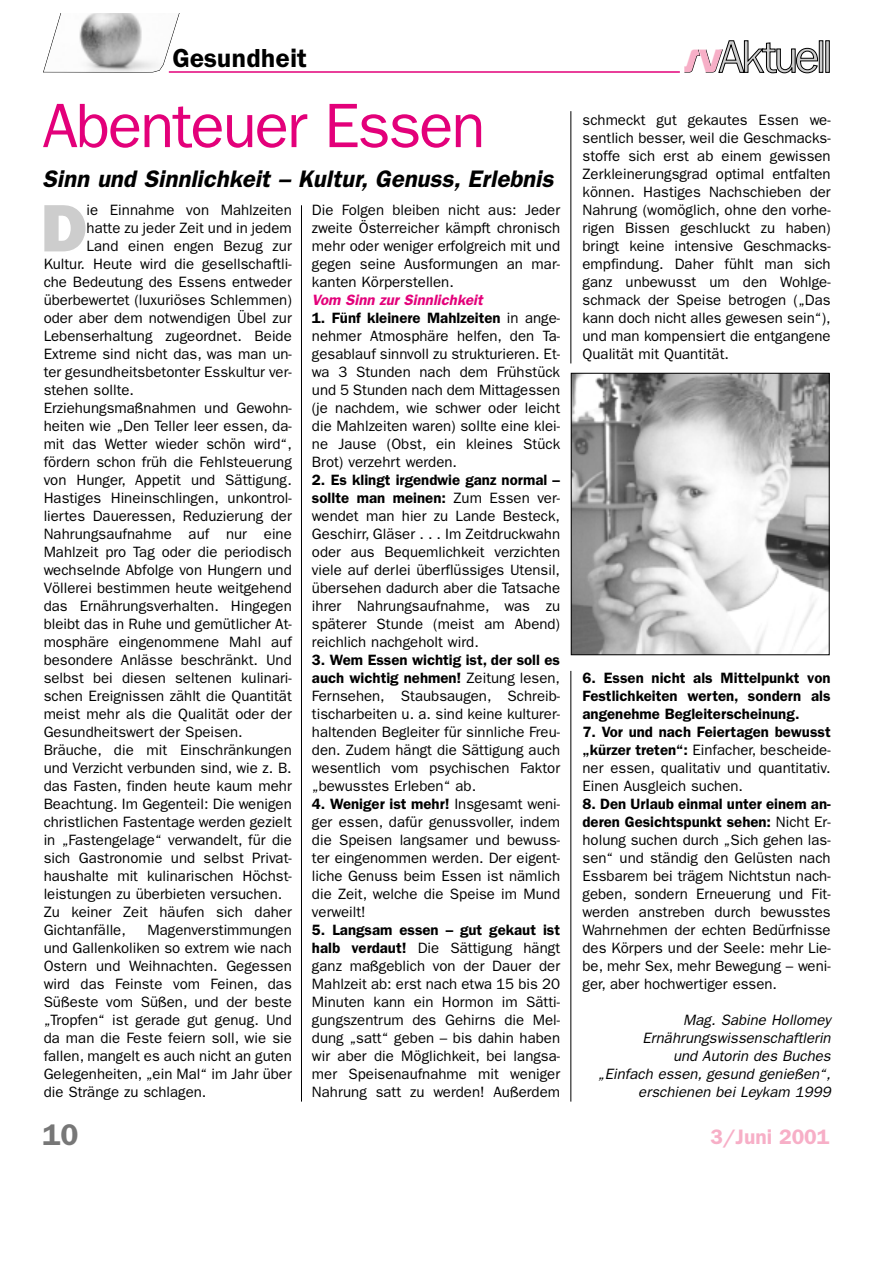
<style>
.page{position:relative;width:893px;height:1263px;background:#fff}
.page>*{position:absolute;margin:0;border:0;box-sizing:border-box;transform-origin:0 0}
.t1{font:800 67.5px "Franklin Gothic";color:#cdcdcd}
.t2{font:63px "Franklin Gothic";letter-spacing:-.03em;color:#e3007a}
.t3{font:600 30px "Franklin Gothic";color:#777}
.t4{font:600 27px "Franklin Gothic Itc T";color:#000}
.t5{font:italic 600 24px "Franklin Gothic";color:#000}
.t6{font:600 21px "Franklin Gothic";color:#f7afc7}
.t7{font:15px/18px "Franklin Gothic";color:#000;text-align:justify}
.t8{font:italic 15px/18px "Franklin Gothic";color:#000;text-align:right}
.t9{font:600 15px/18px "Franklin Gothic";color:#000;text-align:justify}
.t10{font:italic 600 15px "Franklin Gothic";color:#e3007a}
.s1{font-weight:600}
</style>
<div class="page">
<hr style="left:169px;top:71px;width:511px;height:2px;background:#e3007a">
<svg style="left:819px;top:41px;width:4px;height:31px"></svg>
<svg style="left:825px;top:41px;width:4px;height:31px"></svg>
<svg style="left:43px;top:14px;width:139px;height:58px"></svg>
<svg style="left:684px;top:40px;width:133px;height:33px"></svg>
<hr style="left:570px;top:111px;width:1px;height:252px;background:#000">
<hr style="left:570px;top:671px;width:1px;height:431px;background:#000">
<hr style="left:301px;top:205px;width:1px;height:897px;background:#000">
<img style="left:573px;top:375px;width:254px;height:278px">
<div style="left:571px;top:373px;width:258px;height:282px;border:1px solid #000"></div>
<h3 class="t4" style="left:172px;top:48px;width:136px">Gesundheit</h3>
<h2 class="t2" style="left:43px;top:104px;width:444px">Abenteuer Essen</h2>
<h3 class="t5" style="left:43px;top:170px;width:512px">Sinn und Sinnlichkeit – Kultur, Genuss, Erlebnis</h3>
<h1 class="t1" style="left:41px;top:205px;width:47px">D</h1>
<p class="t7" style="left:87px;top:203px;width:207px">ie Einnahme von Mahlzeiten</p>
<p class="t7" style="left:87px;top:221px;width:207px">hatte zu jeder Zeit und in jedem</p>
<p class="t7" style="left:87px;top:239px;width:207px">Land einen engen Bezug zur</p>
<p class="t7" style="left:44px;top:257px;width:250px">Kultur. Heute wird die gesellschaftli-</p>
<p class="t7" style="left:44px;top:275px;width:250px">che Bedeutung des Essens entweder</p>
<p class="t7" style="left:44px;top:293px;width:250px">überbewertet (luxuriöses Schlemmen)</p>
<p class="t7" style="left:44px;top:311px;width:250px">oder aber dem notwendigen Übel zur</p>
<p class="t7" style="left:44px;top:329px;width:250px">Lebenserhaltung zugeordnet. Beide</p>
<p class="t7" style="left:44px;top:347px;width:250px">Extreme sind nicht das, was man un-</p>
<p class="t7" style="left:44px;top:365px;width:250px">ter gesundheitsbetonter Esskultur ver-</p>
<p class="t7" style="left:44px;top:383px;width:92px">stehen sollte.</p>
<p class="t7" style="left:44px;top:401px;width:250px">Erziehungsmaßnahmen und Gewohn-</p>
<p class="t7" style="left:44px;top:419px;width:250px">heiten wie „Den Teller leer essen, da-</p>
<p class="t7" style="left:44px;top:437px;width:250px">mit das Wetter wieder schön wird“,</p>
<p class="t7" style="left:44px;top:455px;width:250px">fördern schon früh die Fehlsteuerung</p>
<p class="t7" style="left:44px;top:473px;width:250px">von Hunger, Appetit und Sättigung.</p>
<p class="t7" style="left:44px;top:491px;width:250px">Hastiges Hineinschlingen, unkontrol-</p>
<p class="t7" style="left:44px;top:509px;width:250px">liertes Daueressen, Reduzierung der</p>
<p class="t7" style="left:44px;top:527px;width:250px">Nahrungsaufnahme auf nur eine</p>
<p class="t7" style="left:44px;top:545px;width:250px">Mahlzeit pro Tag oder die periodisch</p>
<p class="t7" style="left:44px;top:563px;width:250px">wechselnde Abfolge von Hungern und</p>
<p class="t7" style="left:44px;top:581px;width:250px">Völlerei bestimmen heute weitgehend</p>
<p class="t7" style="left:44px;top:599px;width:250px">das Ernährungsverhalten. Hingegen</p>
<p class="t7" style="left:44px;top:617px;width:250px">bleibt das in Ruhe und gemütlicher At-</p>
<p class="t7" style="left:44px;top:635px;width:250px">mosphäre eingenommene Mahl auf</p>
<p class="t7" style="left:44px;top:653px;width:250px">besondere Anlässe beschränkt. Und</p>
<p class="t7" style="left:44px;top:671px;width:250px">selbst bei diesen seltenen kulinari-</p>
<p class="t7" style="left:44px;top:689px;width:250px">schen Ereignissen zählt die Quantität</p>
<p class="t7" style="left:44px;top:707px;width:250px">meist mehr als die Qualität oder der</p>
<p class="t7" style="left:44px;top:725px;width:200px">Gesundheitswert der Speisen.</p>
<p class="t7" style="left:44px;top:743px;width:250px">Bräuche, die mit Einschränkungen</p>
<p class="t7" style="left:44px;top:761px;width:250px">und Verzicht verbunden sind, wie z. B.</p>
<p class="t7" style="left:44px;top:779px;width:250px">das Fasten, finden heute kaum mehr</p>
<p class="t7" style="left:44px;top:797px;width:250px">Beachtung. Im Gegenteil: Die wenigen</p>
<p class="t7" style="left:44px;top:815px;width:250px">christlichen Fastentage werden gezielt</p>
<p class="t7" style="left:44px;top:833px;width:250px">in „Fastengelage“ verwandelt, für die</p>
<p class="t7" style="left:44px;top:851px;width:250px">sich Gastronomie und selbst Privat-</p>
<p class="t7" style="left:44px;top:869px;width:250px">haushalte mit kulinarischen Höchst-</p>
<p class="t7" style="left:44px;top:887px;width:240px">leistungen zu überbieten versuchen.</p>
<p class="t7" style="left:44px;top:905px;width:250px">Zu keiner Zeit häufen sich daher</p>
<p class="t7" style="left:44px;top:923px;width:84px">Gichtanfälle,</p>
<p class="t7" style="left:44px;top:923px;width:250px;text-indent:104px">Magenverstimmungen und Gallenkoliken so extrem wie nach Ostern und Weihnachten. Gegessen wird das Feinste vom Feinen, das Süßeste vom Süßen, und der beste „Tropfen“ ist gerade gut genug. Und da man die Feste feiern soll, wie sie fallen, mangelt es auch nicht an guten Gelegenheiten, „ein Mal“ im Jahr über die Stränge zu schlagen.</p>
<p class="t7" style="left:312px;top:203px;width:250px">Die Folgen bleiben nicht aus: Jeder zweite Österreicher kämpft chronisch mehr oder weniger erfolgreich mit und gegen seine Ausformungen an mar&shy;kanten Körperstellen.</p>
<p class="t10" style="left:312px;top:295px;width:172px">Vom Sinn zur Sinnlichkeit</p>
<p class="t7" style="left:312px;top:311px;width:250px"><span class="s1">1. Fünf kleinere Mahlzeiten</span> in ange&shy;nehmer Atmosphäre helfen, den Ta&shy;gesablauf sinnvoll zu strukturieren. Et&shy;wa 3 Stunden nach dem Frühstück und 5 Stunden nach dem Mittagessen (je nachdem, wie schwer oder leicht die Mahlzeiten waren) sollte eine klei&shy;ne Jause (Obst, ein kleines Stück Brot) verzehrt werden.</p>
<p class="t7" style="left:312px;top:473px;width:250px"><span class="s1">2. Es klingt irgendwie ganz normal – sollte man meinen:</span> Zum Essen ver&shy;wendet man hier zu Lande Besteck, Geschirr, Gläser . . . Im Zeitdruckwahn oder aus Bequemlichkeit verzichten viele auf derlei überflüssiges Utensil, übersehen dadurch aber die Tatsache ihrer Nahrungsaufnahme, was zu späterer Stunde (meist am Abend) reichlich nachgeholt wird.</p>
<p class="t7" style="left:312px;top:653px;width:250px"><span class="s1">3. Wem Essen wichtig ist, der soll es auch wichtig nehmen!</span> Zeitung lesen, Fernsehen, Staubsaugen, Schreib&shy;tischarbeiten u. a. sind keine kulturer&shy;haltenden Begleiter für sinnliche Freu&shy;den. Zudem hängt die Sättigung auch wesentlich vom psychischen Faktor „bewusstes Erleben“ ab.</p>
<p class="t7" style="left:312px;top:797px;width:250px"><span class="s1">4. Weniger ist mehr!</span> Insgesamt weni&shy;ger essen, dafür genussvoller, indem die Speisen langsamer und bewuss&shy;ter eingenommen werden. Der eigent&shy;liche Genuss beim Essen ist nämlich die Zeit, welche die Speise im Mund verweilt!</p>
<p class="t7" style="left:312px;top:923px;width:250px"><span class="s1">5. Langsam essen – gut gekaut ist halb verdaut!</span> Die Sättigung hängt ganz maßgeblich von der Dauer der Mahlzeit ab: erst nach etwa 15 bis 20<br>Minuten kann ein Hormon im Sätti&shy;gungszentrum des Gehirns die Mel&shy;dung „satt“ geben – bis dahin haben wir aber die Möglichkeit, bei langsa&shy;mer Speisenaufnahme mit weniger Nahrung satt zu werden! Außerdem</p>
<p class="t7" style="left:582px;top:113px;width:250px">schmeckt gut gekautes Essen we&shy;sentlich besser, weil die Geschmacks&shy;stoffe sich erst ab einem gewissen Zerkleinerungsgrad optimal entfalten können. Hastiges Nachschieben der Nahrung (womöglich, ohne den vorhe&shy;rigen Bissen geschluckt zu haben) bringt keine intensive Geschmacks&shy;empfindung. Daher fühlt man sich ganz unbewusst um den Wohlge&shy;schmack der Speise betrogen („Das kann doch nicht alles gewesen sein“), und man kompensiert die entgangene Qualität mit Quantität.</p>
<p class="t9" style="left:582px;top:671px;width:250px">6. Essen nicht als Mittelpunkt von Festlichkeiten werten, sondern als angenehme Begleiterscheinung.</p>
<p class="t7" style="left:582px;top:725px;width:250px"><span class="s1">7. Vor und nach Feiertagen bewusst „kürzer treten“:</span> Einfacher, bescheide&shy;ner essen, qualitativ und quantitativ.<br>Einen Ausgleich suchen.</p>
<p class="t7" style="left:582px;top:797px;width:250px"><span class="s1">8. Den Urlaub einmal unter einem an&shy;deren Gesichtspunkt sehen:</span> Nicht Er&shy;holung suchen durch „Sich gehen las&shy;sen“ und ständig den Gelüsten nach Essbarem bei trägem Nichtstun nach&shy;geben, sondern Erneuerung und Fit&shy;werden anstreben durch bewusstes Wahrnehmen der echten Bedürfnisse des Körpers und der Seele: mehr Lie&shy;be, mehr Sex, mehr Bewegung – weni&shy;ger, aber hochwertiger essen.</p>
<p class="t8" style="left:598px;top:1013px;width:234px">Mag. Sabine Hollomey<br>Ernährungswissenschaftlerin<br>und Autorin des Buches<br>„Einfach essen, gesund genießen“, erschienen bei Leykam 1999</p>
<h3 class="t3" style="left:43px;top:1124px;width:37px">10</h3>
<h3 class="t6" style="left:710px;top:1129px;width:121px">3/Juni 2001</h3>
</div>
